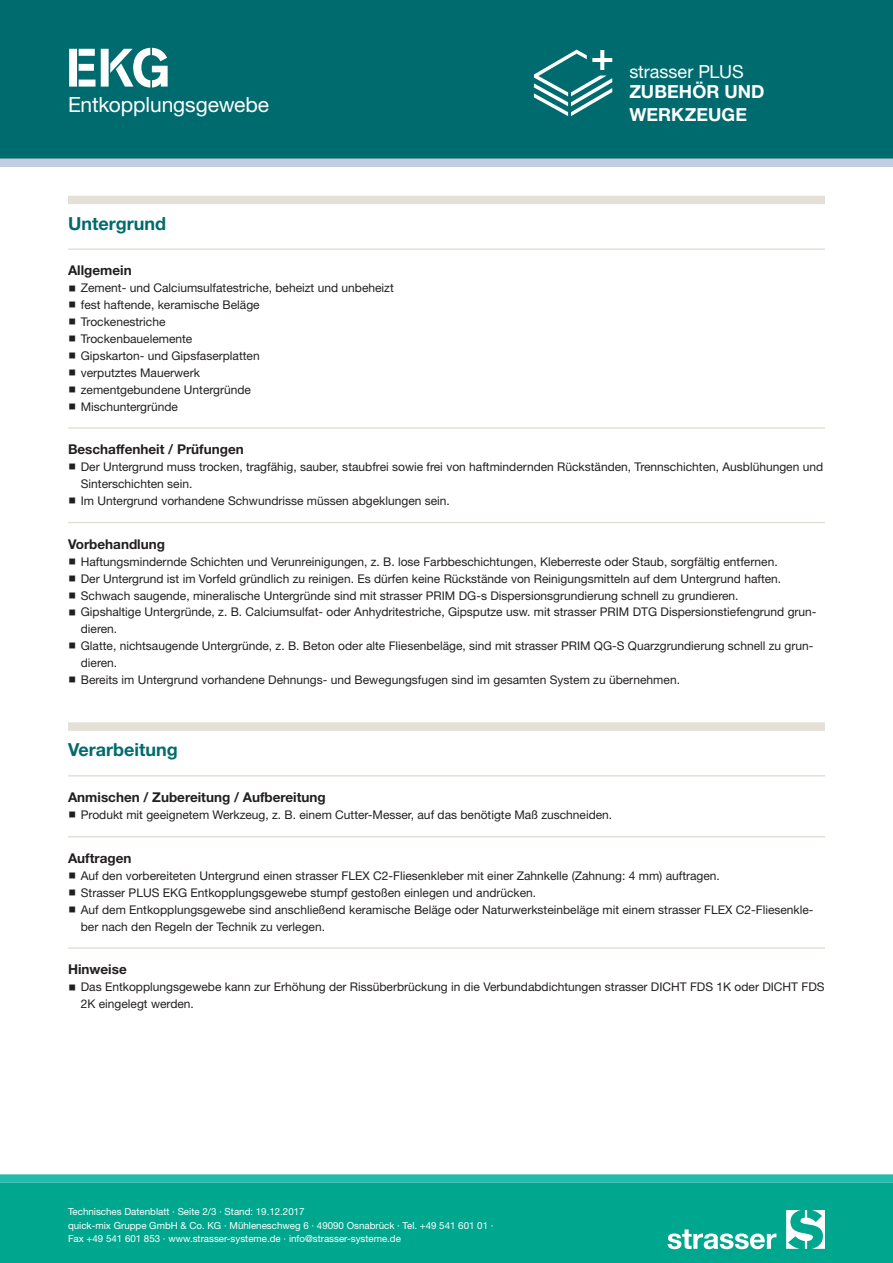
<style>
.page{position:relative;width:893px;height:1263px;background:#fff}
.page>*{position:absolute;margin:0;border:0;box-sizing:border-box;transform-origin:0 0}
.CB_AF_STR_Produkt_ku{font:700 54px "Standard CT Stencil";color:#fff}
.CB_AF_STR_Produkt_la{font:21px "Helvetica Neue LT Std";letter-spacing:-.005em;color:#fff}
.t1{font:700 18px "Helvetica Neue LT Std";color:#006b6e}
.CB_AF_STR_Produktgru{font:700 18px/22.5px "Helvetica Neue LT Std";letter-spacing:.005em;color:#fff}
.CB_AF_STR_Produktgru-2{font:18px "Helvetica Neue LT Std";color:#fff}
.t2{font:700 13.5px "Helvetica Neue LT Std";color:#231f20}
.t3{font:12px/16.8px "Helvetica Neue LT Std";color:#231f20}
.t4{font:9.75px/13.5px "Helvetica Neue LT Std";color:#fff}
</style>
<div class="page">
<div style="left:0;top:1183px;width:893px;height:80px;background:#00a78f"></div>
<div style="left:0;top:0;width:893px;height:159px;background:#006b6e"></div>
<svg style="left:668px;top:1229px;width:108px;height:20px"></svg>
<svg style="left:786px;top:1210px;width:39px;height:39px"></svg>
<div style="left:0;top:1174px;width:893px;height:9px;background:#22bbab"></div>
<div style="left:0;top:159px;width:893px;height:8px;background:#c2cce2"></div>
<svg style="left:534px;top:50px;width:78px;height:66px"></svg>
<div style="left:68px;top:196px;width:757px;height:8px;background:#e5e0d7"></div>
<hr style="left:68px;top:248px;width:757px;height:2px;background:#e5e0d7">
<hr style="left:68px;top:427px;width:757px;height:2px;background:#e5e0d7">
<hr style="left:68px;top:522px;width:757px;height:1px;background:#e5e0d7">
<div style="left:68px;top:722px;width:757px;height:9px;background:#e5e0d7"></div>
<hr style="left:68px;top:775px;width:757px;height:1px;background:#e5e0d7">
<hr style="left:68px;top:836px;width:757px;height:1px;background:#e5e0d7">
<hr style="left:68px;top:947px;width:757px;height:2px;background:#e5e0d7">
<p class="CB_AF_STR_Produkt_ku" style="left:66px;top:34px;width:106px">EKG</p>
<p class="CB_AF_STR_Produkt_la" style="left:68px;top:92px;width:203px">Entkopplungsgewebe</p>
<p class="CB_AF_STR_Produktgru-2" style="left:629px;top:61px;width:116px">strasser PLUS</p>
<p class="CB_AF_STR_Produktgru" style="left:629px;top:80px;width:137px">ZUBEHÖR UND<br>WERKZEUGE</p>
<p class="t1" style="left:68px;top:212px;width:100px">Untergrund</p>
<p class="t2" style="left:68px;top:262px;width:65px">Allgemein</p>
<p class="t3" style="left:81px;top:280px;width:314px">Zement- und Calciumsulfatestriche, beheizt und unbeheizt fest haftende, keramische Beläge<br>Trockenestriche<br>Trockenbauelemente<br>Gipskarton- und Gipsfaserplatten<br>verputztes Mauerwerk<br>zementgebundene Untergründe<br>Mischuntergründe</p>
<p class="t2" style="left:68px;top:441px;width:177px">Beschaffenheit / Prüfungen</p>
<p class="t3" style="left:81px;top:458px;width:744px">Der Untergrund muss trocken, tragfähig, sauber, staubfrei sowie frei von haftmindernden Rückständen, Trennschichten, Ausblühungen und<br>Sinterschichten sein.<br>Im Untergrund vorhandene Schwundrisse müssen abgeklungen sein.</p>
<p class="t2" style="left:68px;top:536px;width:99px">Vorbehandlung</p>
<p class="t3" style="left:81px;top:553px;width:737px">Haftungsmindernde Schichten und Verunreinigungen, z. B. lose Farbbeschichtungen, Kleberreste oder Staub, sorgfältig entfernen.<br>Der Untergrund ist im Vorfeld gründlich zu reinigen. Es dürfen keine Rückstände von Reinigungsmitteln auf dem Untergrund haften.<br>Schwach saugende, mineralische Untergründe sind mit strasser PRIM DG-s Dispersionsgrundierung schnell zu grundieren.<br>Gipshaltige Untergründe, z. B. Calciumsulfat- oder Anhydritestriche, Gipsputze usw. mit strasser PRIM DTG Dispersionstiefengrund grun&shy;dieren.<br>Glatte, nichtsaugende Untergründe, z. B. Beton oder alte Fliesenbeläge, sind mit strasser PRIM QG-S Quarzgrundierung schnell zu grun&shy;dieren.<br>Bereits im Untergrund vorhandene Dehnungs- und Bewegungsfugen sind im gesamten System zu übernehmen.</p>
<p class="t1" style="left:68px;top:739px;width:111px">Verarbeitung</p>
<p class="t2" style="left:68px;top:789px;width:259px">Anmischen / Zubereitung / Aufbereitung</p>
<p class="t3" style="left:81px;top:806px;width:533px">Produkt mit geeignetem Werkzeug, z. B. einem Cutter-Messer, auf das benötigte Maß zuschneiden.</p>
<p class="t2" style="left:68px;top:850px;width:65px">Auftragen</p>
<p class="t3" style="left:81px;top:867px;width:734px">Auf den vorbereiteten Untergrund einen strasser FLEX C2-Fliesenkleber mit einer Zahnkelle (Zahnung: 4 mm) auftragen.<br>Strasser PLUS EKG Entkopplungsgewebe stumpf gestoßen einlegen und andrücken.<br>Auf dem Entkopplungsgewebe sind anschließend keramische Beläge oder Naturwerksteinbeläge mit einem strasser FLEX C2-Fliesenkle&shy;ber nach den Regeln der Technik zu verlegen.</p>
<p class="t2" style="left:68px;top:961px;width:60px">Hinweise</p>
<p class="t3" style="left:81px;top:978px;width:745px">Das Entkopplungsgewebe kann zur Erhöhung der Rissüberbrückung in die Verbundabdichtungen strasser DICHT FDS 1K oder DICHT FDS<br>2K eingelegt werden.</p>
<p class="t4" style="left:68px;top:1205px;width:427px">Technisches Datenblatt · Seite 2/3 · Stand: 19.12.2017<br>quick-mix Gruppe GmbH &amp; Co. KG · Mühleneschweg 6 · 49090 Osnabrück · Tel. +49 541 601 01 ·<br>Fax +49 541 601 853 · www.strasser-systeme.de · info@strasser-systeme.de</p>
</div>
